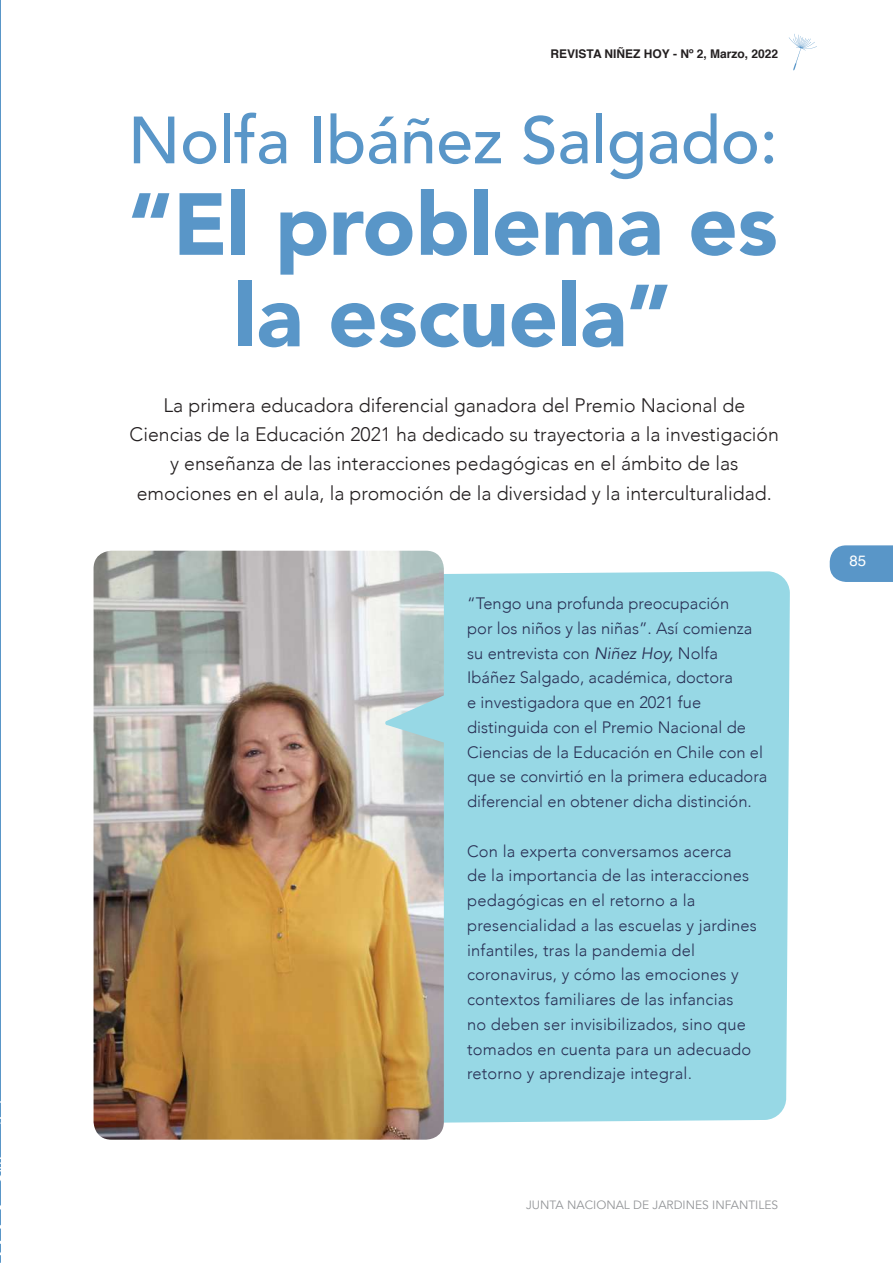
<style>
.page{position:relative;width:893px;height:1263px;background:#fff}
.page>*{position:absolute;margin:0;border:0;box-sizing:border-box;transform-origin:0 0}
.t1{font:900 87px/91.5px "Avenir";letter-spacing:-.005em;color:#5996c8;text-align:center}
.t2{font:500 66px "Avenir";letter-spacing:-.005em;color:#5996c8}
.t3{font:300 19.5px/29.2px "Avenir";color:#231f20;text-align:center}
.t4{font:300 16.5px/24.8px "Avenir";letter-spacing:.01em;color:#293055}
.t5{font:15px "Helvetica";color:#fff}
.t6{font:12px "Avenir";color:#939598}
.t7{font:700 12px "Helvetica";color:#231f20}
.s1{font-weight:400;font-style:italic}
</style>
<div class="page">
<svg style="left:830px;top:545px;width:63px;height:37px;background:#629bca"></svg>
<svg style="left:789px;top:34px;width:28px;height:37px"></svg>
<hr style="left:0;top:0;width:1px;height:1263px;background:#5996c8">
<svg style="left:0;top:1018px;width:94px;height:245px"></svg>
<div style="left:444px;top:571px;width:346px;height:552px;background:#97d8e5"></div>
<img style="left:94px;top:551px;width:350px;height:589px">
<svg style="left:384px;top:695px;width:63px;height:48px;background:#afd4da"></svg>
<p class="t7" style="left:551px;top:44px;width:229px">REVISTA NIÑEZ HOY - Nº 2, Marzo, 2022</p>
<h2 class="t2" style="left:128px;top:83px;width:652px">Nolfa Ibáñez Salgado:</h2>
<h1 class="t1" style="left:128px;top:176px;width:651px">“El problema es la escuela”</h1>
<p class="t3" style="left:130px;top:390px;width:651px">La primera educadora diferencial ganadora del Premio Nacional de Ciencias de la Educación 2021 ha dedicado su trayectoria a la investigación y enseñanza de las interacciones pedagógicas en el ámbito de las emociones en el aula, la promoción de la diversidad y la interculturalidad.</p>
<p class="t4" style="left:467px;top:591px;width:302px">“Tengo una profunda preocupación<br>por los niños y las niñas”. Así comienza su entrevista con <span class="s1">Niñez Hoy,</span> Nolfa Ibáñez Salgado, académica, doctora<br>e investigadora que en 2021 fue distinguida con el Premio Nacional de Ciencias de la Educación en Chile con el que se convirtió en la primera educadora diferencial en obtener dicha distinción.</p>
<p class="t4" style="left:467px;top:838px;width:291px">Con la experta conversamos acerca<br>de la importancia de las interacciones pedagógicas en el retorno a la presencialidad a las escuelas y jardines infantiles, tras la pandemia del coronavirus, y cómo las emociones y contextos familiares de las infancias<br>no deben ser invisibilizados, sino que tomados en cuenta para un adecuado retorno y aprendizaje integral.</p>
<p class="t6" style="left:526px;top:1197px;width:254px">JUNTA NACIONAL DE JARDINES INFANTILES</p>
<p class="t5" style="left:849px;top:550px;width:18px">85</p>
</div>
